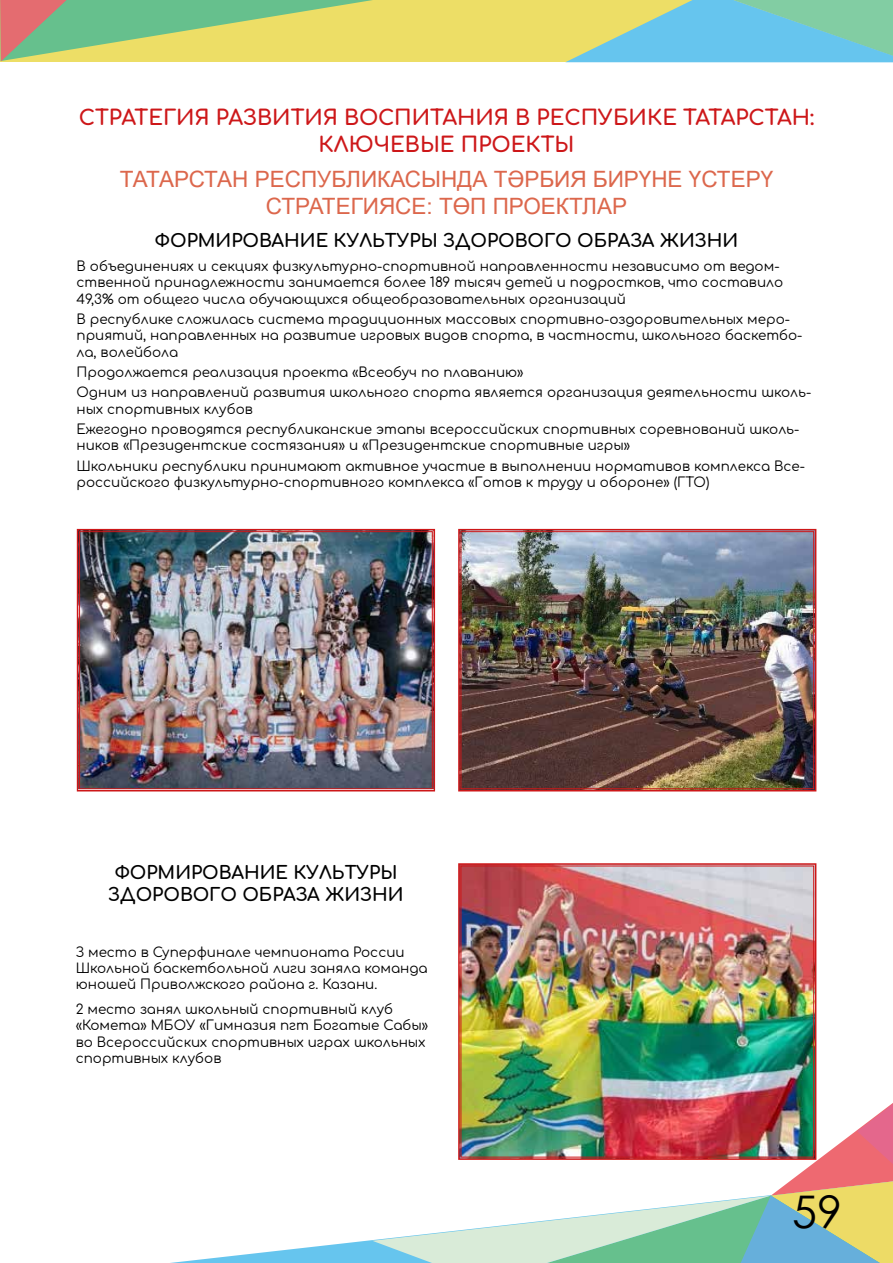
<style>
.page{position:relative;width:893px;height:1263px;background:#fff}
.page>*{position:absolute;margin:0;border:0;box-sizing:border-box;transform-origin:0 0}
.t1{font:45px "Century Gothic";color:#000}
.t2{font:22.5px/27px "Arial";color:#dc674c;text-align:center}
.t3{font:700 21px/27px "Comfortaa";color:#cd1719;text-align:center}
.t4{font:700 18px/21.6px "Comfortaa";color:#000;text-align:center}
.t5{font:13.5px/16.2px "Comfortaa";color:#000}
</style>
<div class="page">
<svg style="left:170px;top:1240px;width:202px;height:23px"></svg>
<svg style="left:372px;top:1103px;width:521px;height:160px"></svg>
<div style="left:1px;top:0;width:892px;height:62px;background:#edde66"></div>
<svg style="left:565px;top:0;width:328px;height:63px"></svg>
<svg style="left:0;top:0;width:373px;height:61px"></svg>
<img style="left:76px;top:528px;width:360px;height:264px">
<div style="left:79px;top:531px;width:354px;height:258px;border:1px solid #cd1719"></div>
<img style="left:458px;top:528px;width:359px;height:264px">
<div style="left:461px;top:531px;width:353px;height:258px;border:1px solid #cd1719"></div>
<img style="left:457px;top:863px;width:360px;height:297px">
<div style="left:461px;top:866px;width:353px;height:291px;border:1px solid #cd1719"></div>
<h3 class="t3" style="left:79px;top:101px;width:737px">СТРАТЕГИЯ РАЗВИТИЯ ВОСПИТАНИЯ В РЕСПУБИКЕ ТАТАРСТАН:<br>КЛЮЧЕВЫЕ ПРОЕКТЫ</h3>
<h2 class="t2" style="left:120px;top:166px;width:655px">ТАТАРСТАН РЕСПУБЛИКАСЫНДА ТӘРБИЯ БИРҮНЕ ҮСТЕРҮ<br>СТРАТЕГИЯСЕ: ТӨП ПРОЕКТЛАР</h2>
<h3 class="t4" style="left:155px;top:227px;width:585px">ФОРМИРОВАНИЕ КУЛЬТУРЫ ЗДОРОВОГО ОБРАЗА ЖИЗНИ</h3>
<p class="t5" style="left:77px;top:257px;width:708px">В объединениях и секциях физкультурно-спортивной направленности независимо от ведом&shy;ственной принадлежности занимается более 189 тысяч детей и подростков, что составило<br>49,3% от общего числа обучающихся общеобразовательных организаций</p>
<p class="t5" style="left:77px;top:309px;width:727px">В республике сложилась система традиционных массовых спортивно-оздоровительных меро&shy;приятий, направленных на развитие игровых видов спорта, в частности, школьного баскетбо&shy;ла, волейбола</p>
<p class="t5" style="left:77px;top:360px;width:736px;line-height:20.4px">Продолжается реализация проекта «Всеобуч по плаванию»<br>Одним из направлений развития школьного спорта является организация деятельности школь-</p>
<p class="t5" style="left:77px;top:397px;width:724px;line-height:20.4px">ных спортивных клубов<br>Ежегодно проводятся республиканские этапы всероссийских спортивных соревнований школь-</p>
<p class="t5" style="left:77px;top:433px;width:730px;line-height:20.4px">ников «Президентские состязания» и «Президентские спортивные игры»<br>Школьники республики принимают активное участие в выполнении нормативов комплекса Все-</p>
<p class="t5" style="left:77px;top:472px;width:634px">российского физкультурно-спортивного комплекса «Готов к труду и обороне» (ГТО)</p>
<h3 class="t4" style="left:108px;top:859px;width:297px">ФОРМИРОВАНИЕ КУЛЬТУРЫ<br>ЗДОРОВОГО ОБРАЗА ЖИЗНИ</h3>
<p class="t5" style="left:76px;top:942px;width:354px">З место в Суперфинале чемпионата России<br>Школьной баскетбольной лиги заняла команда юношей Приволжского района г. Казани.</p>
<p class="t5" style="left:76px;top:999px;width:354px">2 место занял школьный спортивный клуб «Комета» МБОУ «Гимназия пгт Богатые Сабы» во Всероссийских спортивных играх школьных спортивных клубов</p>
<h1 class="t1" style="left:792px;top:1180px;width:51px">59</h1>
</div>
